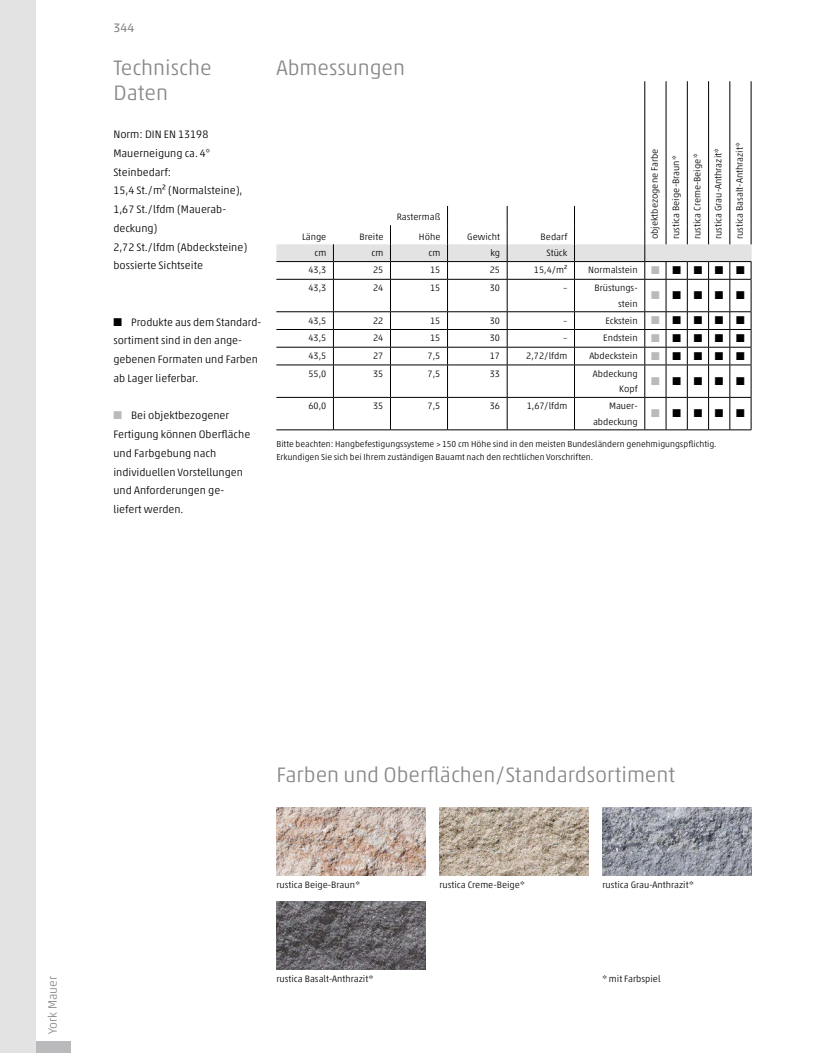
<style>
.page{position:relative;width:815px;height:1053px;background:#fff}
.page>*{position:absolute;margin:0;border:0;box-sizing:border-box;transform-origin:0 0}
.t1{font:300 21.25px "Akko Std";color:#878786}
.t2{font:12.5px "Akko Std";color:#878786}
.t3{font:300 12.25px "Akko Std";color:#878786}
.t4{font:11.25px "Zapf Dingbats Std";color:#bab9bc}
.t5{font:300 11px/18.8px "Akko Std";color:#000}
.t6{font:300 9.38px/15.6px "Akko Std";color:#000;text-align:right}
.t7{font:300 8.75px/12.5px "Akko Std";color:#000}
.s1{color:#bab9bc}
.s2{color:#000}
</style>
<div class="page">
<img style="left:276px;top:807px;width:149px;height:68px">
<img style="left:602px;top:807px;width:149px;height:68px">
<img style="left:439px;top:807px;width:149px;height:68px">
<img style="left:276px;top:901px;width:149px;height:68px">
<hr style="left:708px;top:81px;width:1px;height:125px;background:#000">
<hr style="left:730px;top:81px;width:1px;height:125px;background:#000">
<hr style="left:751px;top:81px;width:1px;height:125px;background:#000">
<hr style="left:666px;top:81px;width:1px;height:125px;background:#000">
<hr style="left:687px;top:81px;width:1px;height:125px;background:#000">
<hr style="left:644px;top:81px;width:1px;height:125px;background:#000">
<svg style="left:276px;top:206px;width:476px;height:224px"></svg>
<div style="left:25px;top:1040px;width:46px;height:12px;background:#bab9bc"></div>
<div style="left:0;top:0;width:35px;height:1052px;background:#e3e3e3"></div>
<h2 class="t2" style="left:113px;top:20px;width:22px">344</h2>
<h1 class="t1" style="left:113px;top:55px;width:100px">Technische</h1>
<h1 class="t1" style="left:276px;top:55px;width:130px">Abmessungen</h1>
<h1 class="t1" style="left:113px;top:80px;width:56px">Daten</h1>
<p class="t5" style="left:113px;top:125px;width:135px">Norm: DIN EN 13198<br>Mauerneigung ca. 4°<br>Steinbedarf:<br>15,4 St./m² (Normalsteine),<br>1,67 St./lfdm (Mauerab&shy;deckung)<br>2,72 St./lfdm (Abdecksteine) bossierte Sichtseite</p>
<p class="t5" style="left:113px;top:312px;width:148px">■ Produkte aus dem Standard&shy;sortiment sind in den ange&shy;gebenen Formaten und Farben ab Lager lieferbar.</p>
<p class="t5" style="left:113px;top:406px;width:138px"><span class="s1">■</span> Bei objektbezogener<br>Fertigung können Oberfläche und Farbgebung nach individuellen Vorstellungen und Anforderungen ge&shy;liefert werden.</p>
<p class="t6" style="left:647px;top:239px;width:92px;rotate:-90deg">objektbezogene Farbe</p>
<p class="t6" style="left:668px;top:239px;width:85px;rotate:-90deg">rustica Beige-Braun*</p>
<p class="t6" style="left:689px;top:239px;width:87px;rotate:-90deg">rustica Creme-Beige*</p>
<p class="t6" style="left:710px;top:239px;width:93px;rotate:-90deg">rustica Grau-Anthrazit*</p>
<p class="t6" style="left:732px;top:239px;width:98px;rotate:-90deg">rustica Basalt-Anthrazit*</p>
<p class="t6" style="left:397px;top:209px;width:45px">Rastermaß</p>
<p class="t6" style="left:302px;top:229px;width:26px">Länge</p>
<p class="t6" style="left:359px;top:229px;width:25px">Breite</p>
<p class="t6" style="left:419px;top:229px;width:23px">Höhe</p>
<p class="t6" style="left:467px;top:229px;width:34px">Gewicht</p>
<p class="t6" style="left:541px;top:229px;width:28px">Bedarf</p>
<p class="t6" style="left:314px;top:245px;width:13px">cm</p>
<p class="t6" style="left:372px;top:245px;width:13px">cm</p>
<p class="t6" style="left:429px;top:245px;width:13px">cm</p>
<p class="t6" style="left:490px;top:245px;width:11px">kg</p>
<p class="t6" style="left:547px;top:245px;width:22px">Stück</p>
<p class="t6" style="left:308px;top:262px;width:19px">43,3</p>
<p class="t6" style="left:373px;top:262px;width:12px">25</p>
<p class="t6" style="left:430px;top:262px;width:12px">15</p>
<p class="t6" style="left:490px;top:262px;width:12px">25</p>
<p class="t6" style="left:534px;top:262px;width:35px">15,4/m²</p>
<p class="t6" style="left:588px;top:262px;width:158px">Normalstein <span class="s1">■</span> ■ ■ ■ ■</p>
<p class="t6" style="left:308px;top:280px;width:19px">43,3</p>
<p class="t6" style="left:373px;top:280px;width:12px">24</p>
<p class="t6" style="left:430px;top:280px;width:12px">15</p>
<p class="t6" style="left:490px;top:280px;width:12px">30</p>
<p class="t6" style="left:563px;top:280px;width:6px">–</p>
<p class="t6" style="left:594px;top:280px;width:45px">Brüstungs&shy;stein</p>
<p class="t4" style="left:651px;top:290px;width:95px">■<span class="s2">■■■■</span></p>
<p class="t6" style="left:308px;top:312px;width:19px">43,5</p>
<p class="t6" style="left:373px;top:312px;width:12px">22</p>
<p class="t6" style="left:430px;top:312px;width:12px">15</p>
<p class="t6" style="left:490px;top:312px;width:12px">30</p>
<p class="t6" style="left:605px;top:312px;width:141px">Eckstein <span class="s1">■</span> ■ ■ ■ ■</p>
<p class="t6" style="left:308px;top:330px;width:19px">43,5</p>
<p class="t6" style="left:373px;top:330px;width:12px">24</p>
<p class="t6" style="left:430px;top:330px;width:12px">15</p>
<p class="t6" style="left:490px;top:330px;width:12px">30</p>
<p class="t6" style="left:563px;top:330px;width:6px">–</p>
<p class="t6" style="left:603px;top:330px;width:143px">Endstein <span class="s1">■</span> ■ ■ ■ ■</p>
<p class="t6" style="left:308px;top:348px;width:19px">43,5</p>
<p class="t6" style="left:373px;top:348px;width:12px">27</p>
<p class="t6" style="left:428px;top:348px;width:14px">7,5</p>
<p class="t6" style="left:490px;top:348px;width:12px">17</p>
<p class="t6" style="left:526px;top:348px;width:43px">2,72/lfdm</p>
<p class="t6" style="left:589px;top:348px;width:157px">Abdeckstein <span class="s1">■</span> ■ ■ ■ ■</p>
<p class="t6" style="left:308px;top:365px;width:19px">55,0</p>
<p class="t6" style="left:373px;top:365px;width:12px">35</p>
<p class="t6" style="left:428px;top:365px;width:14px">7,5</p>
<p class="t6" style="left:490px;top:365px;width:12px">33</p>
<p class="t6" style="left:593px;top:365px;width:46px">Abdeckung<br>Kopf</p>
<p class="t4" style="left:651px;top:376px;width:95px">■<span class="s2">■■■■</span></p>
<p class="t6" style="left:308px;top:398px;width:19px">60,0</p>
<p class="t6" style="left:373px;top:398px;width:12px">35</p>
<p class="t6" style="left:428px;top:398px;width:14px">7,5</p>
<p class="t6" style="left:490px;top:398px;width:12px">36</p>
<p class="t6" style="left:527px;top:398px;width:42px">1,67/lfdm</p>
<p class="t6" style="left:593px;top:398px;width:46px">Mauer&shy;abdeckung</p>
<p class="t4" style="left:651px;top:408px;width:95px">■<span class="s2">■■■■</span></p>
<p class="t7" style="left:276px;top:438px;width:442px">Bitte beachten: Hangbefestigungssysteme &gt;150 cm Höhe sind in den meisten Bundesländern genehmigungspflichtig.<br>Erkundigen Sie sich bei Ihrem zuständigen Bauamt nach den rechtlichen Vorschriften.</p>
<h3 class="t3" style="left:45px;top:1033px;width:59px;rotate:-90deg">York Mauer</h3>
<h1 class="t1" style="left:276px;top:762px;width:400px">Farben und Oberflächen/Standardsortiment</h1>
<p class="t6" style="left:276px;top:877px;width:85px">rustica Beige-Braun*</p>
<p class="t6" style="left:276px;top:971px;width:98px">rustica Basalt-Anthrazit*</p>
<p class="t6" style="left:439px;top:877px;width:87px">rustica Creme-Beige*</p>
<p class="t6" style="left:602px;top:877px;width:93px">rustica Grau-Anthrazit*</p>
<p class="t6" style="left:602px;top:971px;width:60px">* mit Farbspiel</p>
</div>
